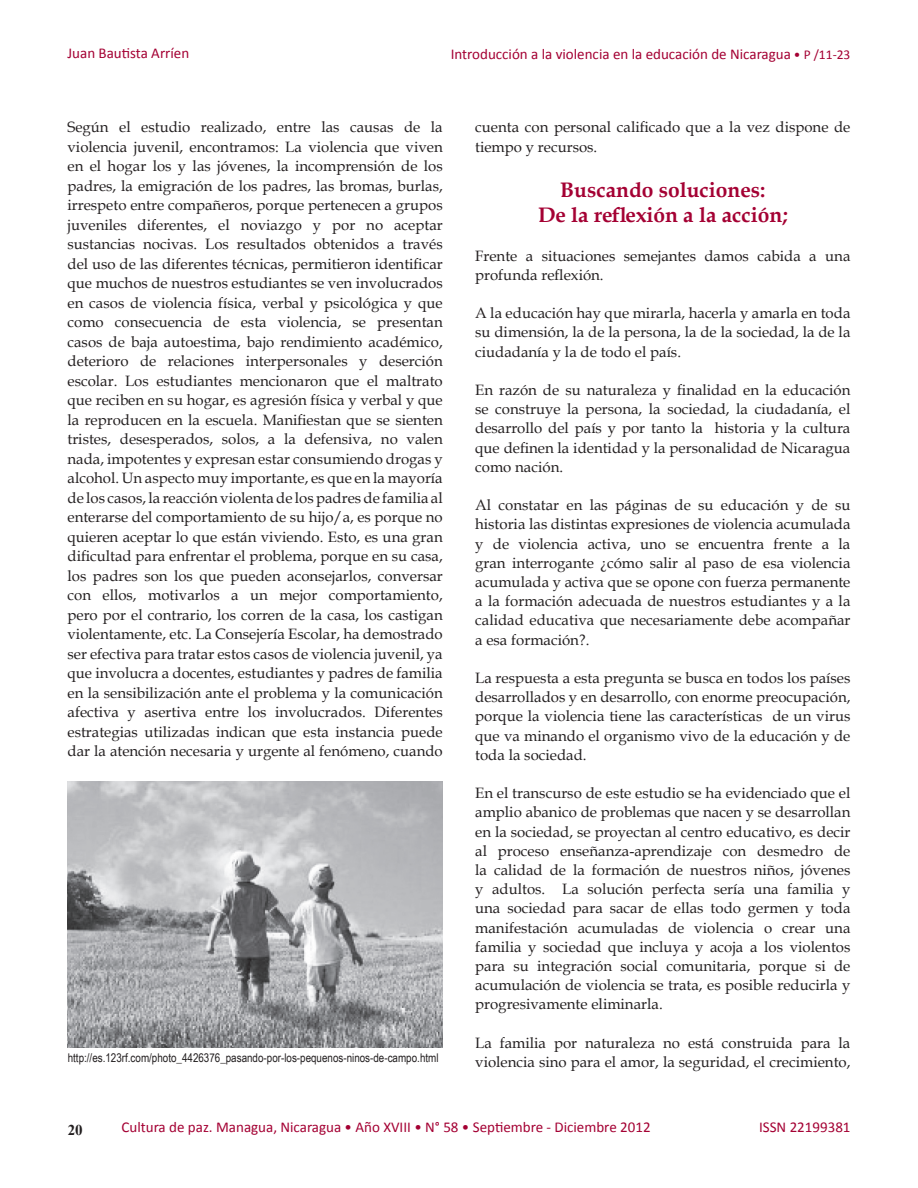
<style>
.page{position:relative;width:918px;height:1188px;background:#fff}
.page>*{position:absolute;margin:0;border:0;box-sizing:border-box;transform-origin:0 0}
.t1{font:700 21px/25.2px "Book Antiqua";color:#a40133;text-align:center}
.t2{font:15px/19.5px "Book Antiqua";color:#231f20;text-align:justify}
.t3{font:15px "Calibri";color:#a40133}
.t4{font:700 15px "Times New Roman";color:#231f20}
.t5{font:12px "Arial Narrow";color:#231f20}
.s1{font-size:13.5px}
</style>
<div class="page">
<img style="left:68px;top:782px;width:375px;height:265px">
<p class="t3" style="left:68px;top:44px;width:123px">Juan Bautista Arríen</p>
<p class="t3" style="left:451px;top:44px;width:401px">Introducción a la violencia en la educación de Nicaragua <span class="s1">• P /11-23</span></p>
<p class="t2" style="left:68px;top:117px;width:377px">Según el estudio realizado, entre las causas de la violencia juvenil, encontramos: La violencia que viven en el hogar los y las jóvenes, la incomprensión de los padres, la emigración de los padres, las bromas, burlas, irrespeto entre compañeros, porque pertenecen a grupos juveniles diferentes, el noviazgo y por no aceptar sustancias nocivas. Los resultados obtenidos a través del uso de las diferentes técnicas, permitieron identificar que muchos de nuestros estudiantes se ven involucrados en casos de violencia física, verbal y psicológica y que como consecuencia de esta violencia, se presentan casos de baja autoestima, bajo rendimiento académico, deterioro de relaciones interpersonales y deserción escolar. Los estudiantes mencionaron que el maltrato que reciben en su hogar, es agresión física y verbal y que la reproducen en la escuela. Manifiestan que se sienten tristes, desesperados, solos, a la defensiva, no valen nada, impotentes y expresan estar consumiendo drogas y alcohol. Un aspecto muy importante, es que en la mayoría de los casos, la reacción violenta de los padres de familia al enterarse del comportamiento de su hijo/a, es porque no quieren aceptar lo que están viviendo. Esto, es una gran dificultad para enfrentar el problema, porque en su casa, los padres son los que pueden aconsejarlos, conversar con ellos, motivarlos a un mejor comportamiento, pero por el contrario, los corren de la casa, los castigan violentamente, etc. La Consejería Escolar, ha demostrado ser efectiva para tratar estos casos de violencia juvenil, ya que involucra a docentes, estudiantes y padres de familia en la sensibilización ante el problema y la comunicación afectiva y asertiva entre los involucrados. Diferentes estrategias utilizadas indican que esta instancia puede dar la atención necesaria y urgente al fenómeno, cuando</p>
<p class="t2" style="left:475px;top:117px;width:377px">cuenta con personal calificado que a la vez dispone de tiempo y recursos.</p>
<h1 class="t1" style="left:538px;top:177px;width:251px">Buscando soluciones:<br>De la reflexión a la acción;</h1>
<p class="t2" style="left:475px;top:245px;width:377px">Frente a situaciones semejantes damos cabida a una profunda reflexión.</p>
<p class="t2" style="left:475px;top:303px;width:377px">A la educación hay que mirarla, hacerla y amarla en toda su dimensión, la de la persona, la de la sociedad, la de la ciudadanía y la de todo el país.</p>
<p class="t2" style="left:475px;top:380px;width:377px">En razón de su naturaleza y finalidad en la educación se construye la persona, la sociedad, la ciudadanía, el desarrollo del país y por tanto la historia y la cultura que definen la identidad y la personalidad de Nicaragua como nación.</p>
<p class="t2" style="left:475px;top:495px;width:377px">Al constatar en las páginas de su educación y de su historia las distintas expresiones de violencia acumulada y de violencia activa, uno se encuentra frente a la gran interrogante ¿cómo salir al paso de esa violencia acumulada y activa que se opone con fuerza permanente a la formación adecuada de nuestros estudiantes y a la calidad educativa que necesariamente debe acompañar a esa formación?.</p>
<p class="t2" style="left:475px;top:668px;width:377px">La respuesta a esta pregunta se busca en todos los países desarrollados y en desarrollo, con enorme preocupación, porque la violencia tiene las características de un virus que va minando el organismo vivo de la educación y de toda la sociedad.</p>
<p class="t2" style="left:475px;top:783px;width:377px">En el transcurso de este estudio se ha evidenciado que el amplio abanico de problemas que nacen y se desarrollan en la sociedad, se proyectan al centro educativo, es decir al proceso enseñanza-aprendizaje con desmedro de la calidad de la formación de nuestros niños, jóvenes y adultos. La solución perfecta sería una familia y una sociedad para sacar de ellas todo germen y toda manifestación acumuladas de violencia o crear una familia y sociedad que incluya y acoja a los violentos para su integración social comunitaria, porque si de acumulación de violencia se trata, es posible reducirla y progresivamente eliminarla.</p>
<p class="t2" style="left:475px;top:1033px;width:377px">La familia por naturaleza no está construida para la violencia sino para el amor, la seguridad, el crecimiento,</p>
<p class="t5" style="left:68px;top:1049px;width:372px">http://es.123rf.com/photo_4426376_pasando-por-los-pequenos-ninos-de-campo.html</p>
<p class="t4" style="left:68px;top:1120px;width:16px">20</p>
<p class="t3" style="left:122px;top:1118px;width:531px">Cultura de paz. Managua, Nicaragua • Año XVIII • N° 58 • Septiembre - Diciembre 2012</p>
<p class="t3" style="left:759px;top:1118px;width:93px">ISSN 22199381</p>
</div>
